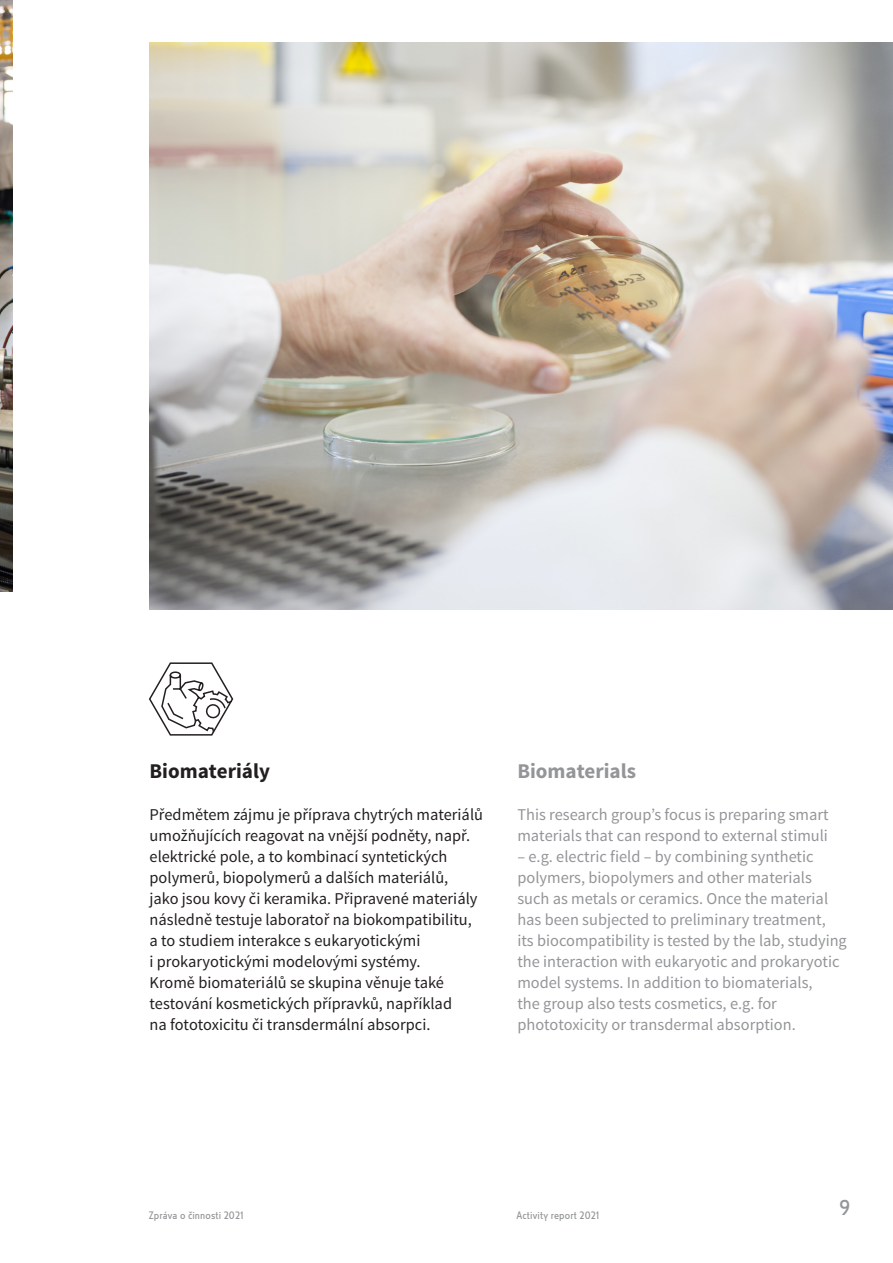
<style>
.page{position:relative;width:893px;height:1263px;background:#fff}
.page>*{position:absolute;margin:0;border:0;box-sizing:border-box;transform-origin:0 0}
.Podtitul_CZ{font:700 21px "UTB Text";color:#231f20}
.Podtitul_EN{font:700 21px "UTB Text";color:#939598}
.t1{font:21px "UTB Berlin";color:#939598}
.Body_text_EN{font:16.5px/21px "UTB Text";color:#939598}
.Body_text_CZ{font:16.5px/21px "UTB Text";color:#231f20}
.t2{font:10.5px "UTB Berlin";letter-spacing:.01em;color:#939598}
</style>
<div class="page">
<img style="left:0;top:0;width:13px;height:591px">
<img style="left:150px;top:43px;width:743px;height:567px">
<svg style="left:149px;top:662px;width:85px;height:74px"></svg>
<p class="Podtitul_CZ" style="left:150px;top:757px;width:122px">Biomateriály</p>
<p class="Body_text_CZ" style="left:150px;top:804px;width:335px">Předmětem zájmu je příprava chytrých materiálů umožňujících reagovat na vnější podněty, např. elektrické pole, a to kombinací syntetických polymerů, biopolymerů a dalších materiálů,<br>jako jsou kovy či keramika. Připravené materiály následně testuje laboratoř na biokompatibilitu, a to studiem interakce s eukaryotickými<br>i prokaryotickými modelovými systémy.<br>Kromě biomateriálů se skupina věnuje také testování kosmetických přípravků, například<br>na fototoxicitu či transdermální absorpci.</p>
<p class="Podtitul_EN" style="left:517px;top:757px;width:120px">Biomaterials</p>
<p class="Body_text_EN" style="left:517px;top:804px;width:313px">This research group’s focus is preparing smart materials that can respond to external stimuli</p>
<p class="Body_text_EN" style="left:517px;top:846px;width:331px">– e.g. electric field – by combining synthetic polymers, biopolymers and other materials such as metals or ceramics. Once the material has been subjected to preliminary treatment,<br>its biocompatibility is tested by the lab, studying the interaction with eukaryotic and prokaryotic model systems. In addition to biomaterials,<br>the group also tests cosmetics, e.g. for phototoxicity or transdermal absorption.</p>
<p class="t2" style="left:149px;top:1209px;width:96px">Zpráva o činnosti 2021</p>
<p class="t2" style="left:517px;top:1209px;width:84px">Activity report 2021</p>
<p class="t1" style="left:839px;top:1195px;width:13px">9</p>
</div>
